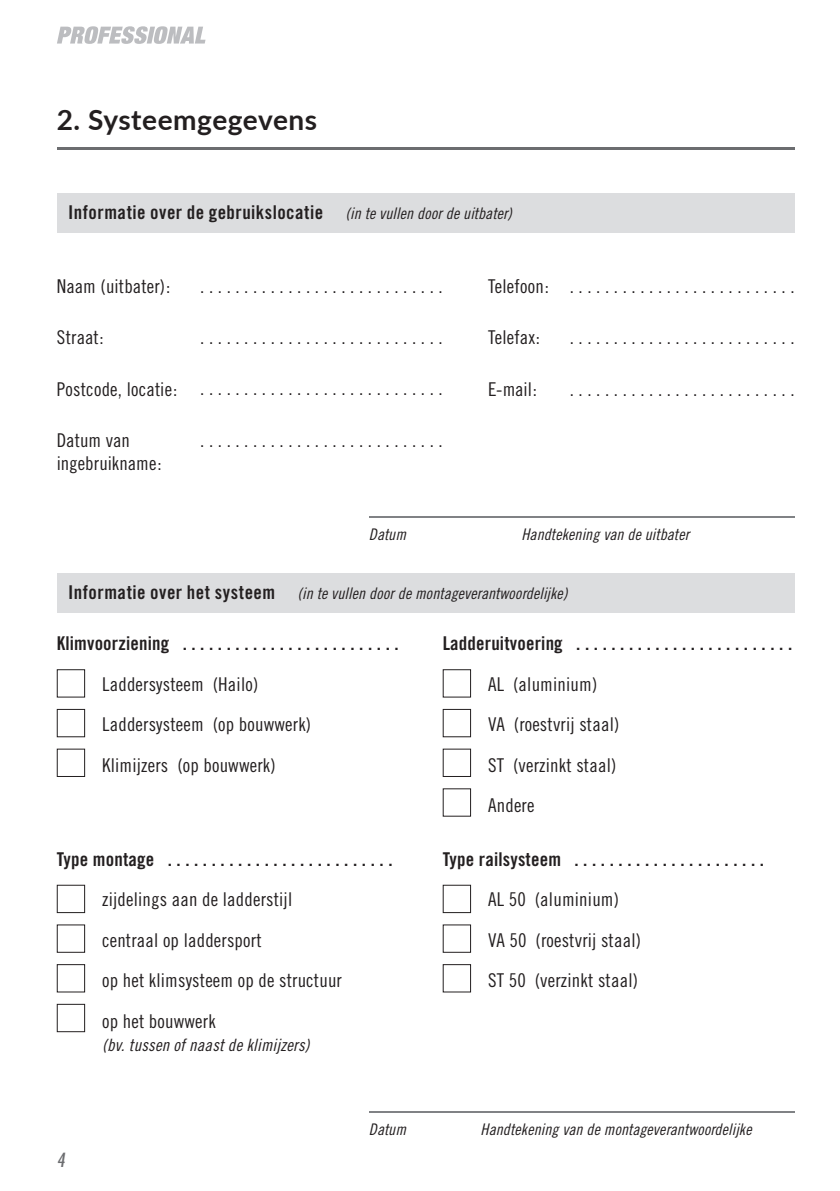
<style>
.page{position:relative;width:840px;height:1191px;background:#fff}
.page>*{position:absolute;margin:0;border:0;box-sizing:border-box;transform-origin:0 0}
.t1{font:700 28px "Lato";letter-spacing:.02em;color:#231f20}
.t2{font:19px/40.6px "Trade Gothic Cond Eighteen";letter-spacing:.01em;color:#231f20}
.t3{font:19px "Trade Gothic Bold Cond Twenty";letter-spacing:.01em;color:#231f20}
.t4{font:italic condensed 19px "Futura";color:#6c6d70}
.t5{font:17px "Trade Gothic Cond Eighteen Obl";letter-spacing:.01em;color:#231f20}
.t6{font:16px "Trade Gothic Cond Eighteen Obl";color:#231f20}
.s1{font-family:"Trade Gothic Cond Eighteen Obl";font-size:16px}
.s2{font-family:"Trade Gothic Bold Cond Twenty";font-size:19px}
</style>
<div class="page">
<svg style="left:57px;top:26px;width:148px;height:18px"></svg>
<hr style="left:57px;top:147px;width:737px;height:3px;background:#6c6d70">
<div style="left:57px;top:884px;width:28px;height:29px;border:1px solid #231f20"></div>
<div style="left:57px;top:964px;width:28px;height:28px;border:1px solid #231f20"></div>
<div style="left:57px;top:924px;width:28px;height:28px;border:1px solid #231f20"></div>
<div style="left:57px;top:1003px;width:28px;height:29px;border:1px solid #231f20"></div>
<div style="left:57px;top:193px;width:737px;height:39px;background:#dcdddf"></div>
<hr style="left:369px;top:516px;width:425px;height:2px;background:#808285">
<hr style="left:369px;top:1111px;width:425px;height:2px;background:#808285">
<div style="left:57px;top:573px;width:737px;height:39px;background:#dcdddf"></div>
<div style="left:442px;top:669px;width:29px;height:28px;border:1px solid #231f20"></div>
<div style="left:442px;top:748px;width:29px;height:29px;border:1px solid #231f20"></div>
<div style="left:442px;top:709px;width:29px;height:28px;border:1px solid #231f20"></div>
<div style="left:57px;top:669px;width:28px;height:28px;border:1px solid #231f20"></div>
<div style="left:57px;top:748px;width:28px;height:29px;border:1px solid #231f20"></div>
<div style="left:57px;top:709px;width:28px;height:28px;border:1px solid #231f20"></div>
<div style="left:442px;top:884px;width:29px;height:29px;border:1px solid #231f20"></div>
<div style="left:442px;top:964px;width:29px;height:28px;border:1px solid #231f20"></div>
<h1 class="t1" style="left:57px;top:99px;width:262px">2. Systeemgegevens</h1>
<p class="t3" style="left:68px;top:201px;width:445px">Informatie over de gebruikslocatie <span class="s1">(in te vullen door de uitbater)</span></p>
<p class="t2" style="left:57px;top:265px;width:115px">Naam (uitbater):</p>
<p class="t2" style="left:57px;top:317px;width:48px">Straat:</p>
<p class="t2" style="left:57px;top:368px;width:122px">Postcode, locatie:</p>
<p class="t2" style="left:57px;top:428px;width:106px;line-height:23px">Datum van ingebruikname:</p>
<p class="t2" style="left:200px;top:265px;width:244px">. . . . . . . . . . . . . . . . . . . . . . . . . . . .</p>
<p class="t2" style="left:200px;top:317px;width:244px">. . . . . . . . . . . . . . . . . . . . . . . . . . . .</p>
<p class="t2" style="left:200px;top:368px;width:244px">. . . . . . . . . . . . . . . . . . . . . . . . . . . .</p>
<p class="t2" style="left:200px;top:419px;width:244px">. . . . . . . . . . . . . . . . . . . . . . . . . . . .</p>
<p class="t2" style="left:488px;top:265px;width:62px">Telefoon:</p>
<p class="t2" style="left:488px;top:317px;width:54px">Telefax:</p>
<p class="t2" style="left:488px;top:368px;width:50px">E-mail:</p>
<p class="t2" style="left:569px;top:265px;width:226px">. . . . . . . . . . . . . . . . . . . . . . . . . .</p>
<p class="t2" style="left:569px;top:317px;width:226px">. . . . . . . . . . . . . . . . . . . . . . . . . .</p>
<p class="t2" style="left:569px;top:368px;width:226px">. . . . . . . . . . . . . . . . . . . . . . . . . .</p>
<p class="t6" style="left:369px;top:525px;width:39px">Datum</p>
<p class="t6" style="left:521px;top:525px;width:169px">Handtekening van de uitbater</p>
<p class="t6" style="left:68px;top:584px;width:501px"><span class="s2">Informatie over het systeem</span> (in te vullen door de montageverantwoordelijke)</p>
<p class="t3" style="left:57px;top:632px;width:343px">Klimvoorziening . . . . . . . . . . . . . . . . . . . . . . . . .</p>
<p class="t2" style="left:102px;top:663px;width:210px">Laddersysteem (Hailo)<br>Laddersysteem (op bouwwerk)<br>Klimijzers (op bouwwerk)</p>
<p class="t3" style="left:57px;top:847px;width:337px">Type montage . . . . . . . . . . . . . . . . . . . . . . . . . .</p>
<p class="t2" style="left:102px;top:879px;width:241px">zijdelings aan de ladderstijl centraal op laddersport<br>op het klimsysteem op de structuur op het bouwwerk</p>
<p class="t5" style="left:102px;top:1034px;width:209px">(bv. tussen of naast de klimijzers)</p>
<p class="t3" style="left:442px;top:632px;width:351px">Ladderuitvoering . . . . . . . . . . . . . . . . . . . . . . . . .</p>
<p class="t2" style="left:488px;top:663px;width:133px">AL (aluminium)<br>VA (roestvrij staal)<br>ST (verzinkt staal)<br>Andere</p>
<p class="t3" style="left:442px;top:847px;width:322px">Type railsysteem . . . . . . . . . . . . . . . . . . . . . .</p>
<p class="t2" style="left:488px;top:879px;width:154px">AL 50 (aluminium)<br>VA 50 (roestvrij staal)<br>ST 50 (verzinkt staal)</p>
<p class="t4" style="left:57px;top:1147px;width:9px">4</p>
<p class="t6" style="left:369px;top:1120px;width:39px">Datum</p>
<p class="t6" style="left:480px;top:1120px;width:272px">Handtekening van de montageverantwoordelijke</p>
</div>
